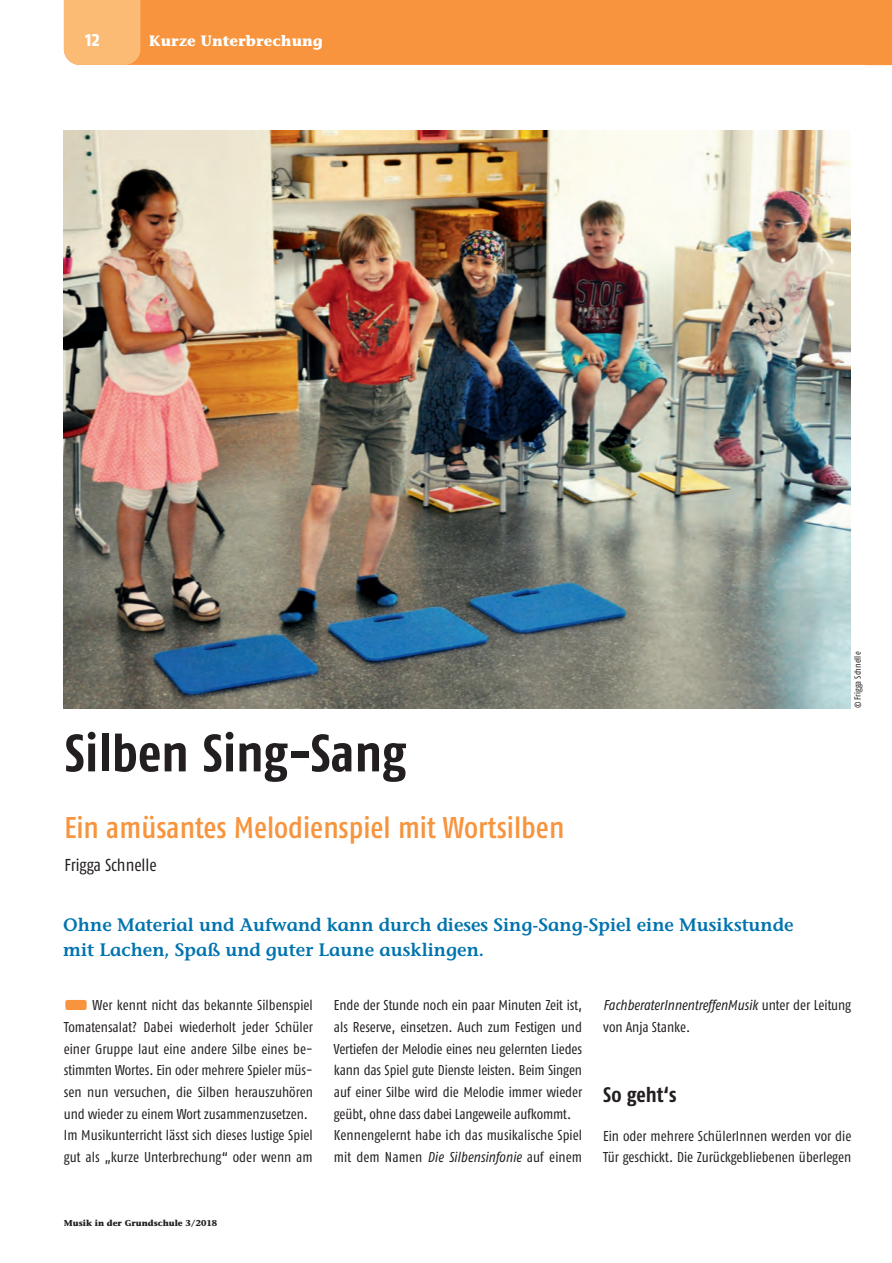
<style>
.page{position:relative;width:892px;height:1263px;background:#fff}
.page>*{position:absolute;margin:0;border:0;box-sizing:border-box;transform-origin:0 0}
.t1{font:700 52.5px "Fago Co";color:#231f20}
.t2{font:30px "Fago Co Med";color:#f7943d}
.t3{font:700 21px "Fago Co";letter-spacing:-.005em;color:#231f20}
.t4{font:700 21px "Fago Co";color:#fff}
.t5{font:600 18px/25.5px "Stone Informal";color:#0073ae}
.t6{font:17.25px "Fago Co";color:#231f20}
.t7{font:700 15px "Stone Informal";color:#fff}
.t8{font:14.25px/21.8px "Fago Co";letter-spacing:-.005em;color:#231f20}
.t9{font:9px "Fago Co";color:#231f20}
.t10{font:700 8.55px "Stone Informal";color:#231f20}
.s1{font-style:italic}
</style>
<div class="page">
<div style="left:65px;top:1000px;width:22px;height:10px;background:#f7943d;border-radius:2px"></div>
<img style="left:64px;top:131px;width:786px;height:577px">
<div style="left:140px;top:0;width:710px;height:65px;background:#f7943d"></div>
<div style="left:64px;top:0;width:76px;height:65px;background:#fcbb75"></div>
<div style="left:850px;top:0;width:42px;height:65px;background:#f7943d"></div>
<h3 class="t4" style="left:85px;top:27px;width:16px">12</h3>
<p class="t7" style="left:149px;top:35px;width:175px">Kurze Unterbrechung</p>
<h1 class="t1" style="left:65px;top:722px;width:343px">Silben Sing-Sang</h1>
<h2 class="t2" style="left:65px;top:817px;width:501px">Ein amüsantes Melodienspiel mit Wortsilben</h2>
<p class="t6" style="left:65px;top:856px;width:94px">Frigga Schnelle</p>
<p class="t9" style="left:852px;top:708px;width:58px;rotate:-90deg">© Frigga Schnelle</p>
<p class="t5" style="left:63px;top:914px;width:732px">Ohne Material und Aufwand kann durch dieses Sing-Sang-Spiel eine Musikstunde mit Lachen, Spaß und guter Laune ausklingen.</p>
<p class="t8" style="left:64px;top:994px;width:250px;text-indent:29px">Wer kennt nicht das bekannte Silbenspiel Tomatensalat? Dabei wiederholt jeder Schüler einer Gruppe laut eine andere Silbe eines be&shy;stimmten Wortes. Ein oder mehrere Spieler müs&shy;sen nun versuchen, die Silben herauszuhören und wieder zu einem Wort zusammenzusetzen.<br>Im Musikunterricht lässt sich dieses lustige Spiel gut als „kurze Unterbrechung“ oder wenn am</p>
<p class="t8" style="left:334px;top:994px;width:250px">Ende der Stunde noch ein paar Minuten Zeit ist, als Reserve, einsetzen. Auch zum Festigen und Vertiefen der Melodie eines neu gelernten Liedes kann das Spiel gute Dienste leisten. Beim Singen auf einer Silbe wird die Melodie immer wieder geübt, ohne dass dabei Langeweile aufkommt.<br>Kennengelernt habe ich das musikalische Spiel mit dem Namen <span class="s1">Die Silbensinfonie</span> auf einem</p>
<p class="t8" style="left:603px;top:994px;width:250px"><span class="s1">FachberaterInnentreffenMusik</span> unter der Leitung von Anja Stanke.</p>
<h3 class="t3" style="left:603px;top:1082px;width:75px">So geht‘s</h3>
<p class="t8" style="left:603px;top:1124px;width:250px">Ein oder mehrere SchülerInnen werden vor die<br>Tür geschickt. Die Zurückgebliebenen überlegen</p>
<p class="t10" style="left:64px;top:1219px;width:155px">Musik in der Grundschule 3/2018</p>
</div>
